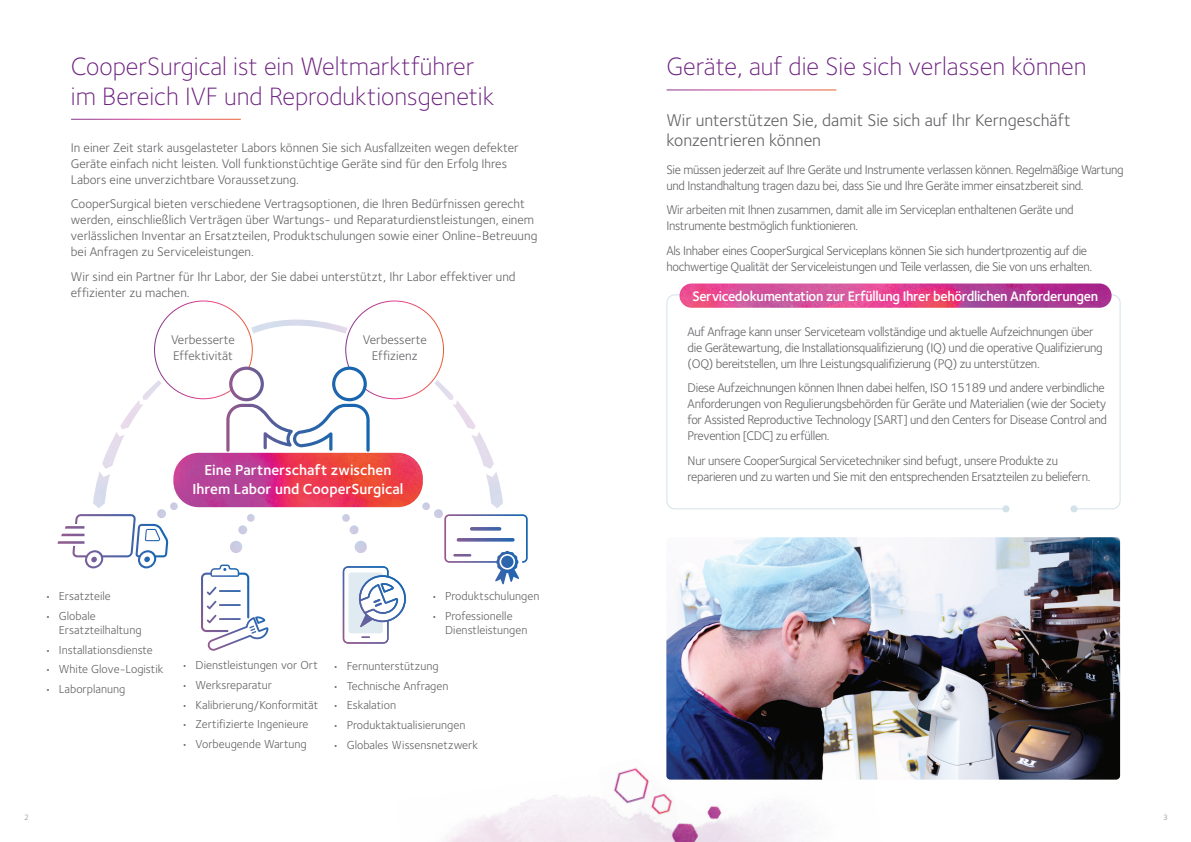
<style>
.page{position:relative;width:1191px;height:842px;background:#fff}
.page>*{position:absolute;margin:0;border:0;box-sizing:border-box;transform-origin:0 0}
.t1{font:300 26px/30px "Foundry Sterling";color:#6b1f7e}
.t2{font:17.5px/20px "Foundry Sterling";color:#636366}
.t3{font:600 15px/19.5px "Foundry Sterling";color:#fff;text-align:center}
.t4{font:600 14.3px "Foundry Sterling";letter-spacing:-.025em;color:#fff}
.t5{font:13px/16px "Foundry Sterling";letter-spacing:-.025em;color:#636366}
.t6{font:13px/16px "Foundry Sterling";color:#636366}
.t7{font:12px/14px "Foundry Sterling";color:#636366}
.t8{font:8px "Foundry Sterling";color:#8e9093}
</style>
<div class="page">
<img style="left:173px;top:453px;width:250px;height:54px">
<svg style="left:226px;top:367px;width:144px;height:85px"></svg>
<img style="left:230px;top:541px;width:12px;height:12px">
<svg style="left:238px;top:514px;width:17px;height:21px"></svg>
<svg style="left:354px;top:541px;width:13px;height:12px"></svg>
<svg style="left:342px;top:514px;width:17px;height:21px"></svg>
<svg style="left:57px;top:502px;width:121px;height:66px"></svg>
<svg style="left:343px;top:566px;width:63px;height:78px"></svg>
<svg style="left:422px;top:502px;width:106px;height:82px"></svg>
<svg style="left:201px;top:564px;width:64px;height:87px"></svg>
<img style="left:93px;top:380px;width:69px;height:128px">
<svg style="left:96px;top:459px;width:20px;height:18px"></svg>
<svg style="left:113px;top:420px;width:19px;height:17px"></svg>
<svg style="left:137px;top:392px;width:14px;height:13px"></svg>
<img style="left:434px;top:380px;width:69px;height:128px">
<svg style="left:479px;top:459px;width:21px;height:18px"></svg>
<svg style="left:464px;top:420px;width:18px;height:17px"></svg>
<svg style="left:445px;top:392px;width:14px;height:13px"></svg>
<img style="left:251px;top:319px;width:97px;height:15px">
<img style="left:679px;top:283px;width:432px;height:25px;border-radius:12px">
<div style="left:1070px;top:505px;width:7px;height:7px;background:#d3e2e9;border-radius:50%"></div>
<div style="left:1002px;top:505px;width:7px;height:7px;background:#d3e2e9;border-radius:50%"></div>
<img style="left:444px;top:795px;width:368px;height:47px">
<img style="left:666px;top:537px;width:454px;height:243px">
<img style="left:598px;top:758px;width:80px;height:83px">
<img style="left:702px;top:798px;width:26px;height:26px">
<h1 class="t1" style="left:71px;top:51px;width:425px">CooperSurgical ist ein Weltmarktführer im Bereich IVF und Reproduktionsgenetik</h1>
<p class="t6" style="left:71px;top:140px;width:449px">In einer Zeit stark ausgelasteter Labors können Sie sich Ausfallzeiten wegen defekter<br>Geräte einfach nicht leisten. Voll funktionstüchtige Geräte sind für den Erfolg Ihres<br>Labors eine unverzichtbare Voraussetzung.</p>
<p class="t6" style="left:71px;top:196px;width:468px">CooperSurgical bieten verschiedene Vertragsoptionen, die Ihren Bedürfnissen gerecht werden, einschließlich Verträgen über Wartungs- und Reparaturdienstleistungen, einem verlässlichen Inventar an Ersatzteilen, Produktschulungen sowie einer Online-Betreuung bei Anfragen zu Serviceleistungen.</p>
<p class="t6" style="left:71px;top:269px;width:446px">Wir sind ein Partner für Ihr Labor, der Sie dabei unterstützt, Ihr Labor effektiver und effizienter zu machen.</p>
<p class="t6" style="left:171px;top:332px;width:65px">Verbesserte<br>Effektivität</p>
<p class="t6" style="left:363px;top:332px;width:65px;text-align:center">Verbesserte<br>Effizienz</p>
<p class="t3" style="left:192px;top:460px;width:212px">Eine Partnerschaft zwischen<br>Ihrem Labor und CooperSurgical</p>
<p class="t7" style="left:45px;top:589px;width:67px">• Ersatzteile</p>
<p class="t7" style="left:59px;top:609px;width:84px;text-indent:-14px">• Globale<br>Ersatzteilhaltung</p>
<p class="t7" style="left:45px;top:643px;width:109px">• Installationsdienste</p>
<p class="t7" style="left:45px;top:662px;width:120px">• White Glove-Logistik</p>
<p class="t7" style="left:45px;top:682px;width:82px">• Laborplanung</p>
<p class="t7" style="left:181px;top:658px;width:138px">• Dienstleistungen vor Ort</p>
<p class="t7" style="left:181px;top:678px;width:92px">• Werksreparatur</p>
<p class="t7" style="left:181px;top:698px;width:138px">• Kalibrierung/Konformität</p>
<p class="t7" style="left:181px;top:717px;width:128px">• Zertifizierte Ingenieure</p>
<p class="t7" style="left:181px;top:737px;width:127px">• Vorbeugende Wartung</p>
<p class="t7" style="left:431px;top:589px;width:110px">• Produktschulungen</p>
<p class="t7" style="left:445px;top:609px;width:84px;text-indent:-14px">• Professionelle<br>Dienstleistungen</p>
<p class="t7" style="left:333px;top:659px;width:108px">• Fernunterstützung</p>
<p class="t7" style="left:333px;top:679px;width:117px">• Technische Anfragen</p>
<p class="t7" style="left:333px;top:698px;width:65px">• Eskalation</p>
<p class="t7" style="left:333px;top:718px;width:134px">• Produktaktualisierungen</p>
<p class="t7" style="left:333px;top:738px;width:147px">• Globales Wissensnetzwerk</p>
<h1 class="t1" style="left:666px;top:52px;width:422px">Geräte, auf die Sie sich verlassen können</h1>
<h2 class="t2" style="left:666px;top:111px;width:406px">Wir unterstützen Sie, damit Sie sich auf Ihr Kerngeschäft konzentrieren können</h2>
<p class="t5" style="left:666px;top:162px;width:459px">Sie müssen jederzeit auf Ihre Geräte und Instrumente verlassen können. Regelmäßige Wartung und Instandhaltung tragen dazu bei, dass Sie und Ihre Geräte immer einsatzbereit sind.</p>
<p class="t5" style="left:666px;top:202px;width:409px">Wir arbeiten mit Ihnen zusammen, damit alle im Serviceplan enthaltenen Geräte und<br>Instrumente bestmöglich funktionieren.</p>
<p class="t5" style="left:666px;top:243px;width:427px">Als Inhaber eines CooperSurgical Serviceplans können Sie sich hundertprozentig auf die hochwertige Qualität der Serviceleistungen und Teile verlassen, die Sie von uns erhalten.</p>
<p class="t4" style="left:692px;top:287px;width:407px">Servicedokumentation zur Erfüllung Ihrer behördlichen Anforderungen</p>
<p class="t5" style="left:687px;top:323px;width:416px">Auf Anfrage kann unser Serviceteam vollständige und aktuelle Aufzeichnungen über die Gerätewartung, die Installationsqualifizierung (IQ) und die operative Qualifizierung (OQ) bereitstellen, um Ihre Leistungsqualifizierung (PQ) zu unterstützen.</p>
<p class="t5" style="left:687px;top:380px;width:421px">Diese Aufzeichnungen können Ihnen dabei helfen, ISO 15189 und andere verbindliche Anforderungen von Regulierungsbehörden für Geräte und Materialien (wie der Society for Assisted Reproductive Technology [SART] und den Centers for Disease Control and Prevention [CDC] zu erfüllen.</p>
<p class="t5" style="left:687px;top:452px;width:404px">Nur unsere CooperSurgical Servicetechniker sind befugt, unsere Produkte zu reparieren und zu warten und Sie mit den entsprechenden Ersatzteilen zu beliefern.</p>
<p class="t8" style="left:24px;top:813px;width:6px">2</p>
<p class="t8" style="left:1163px;top:813px;width:6px">3</p>
</div>
